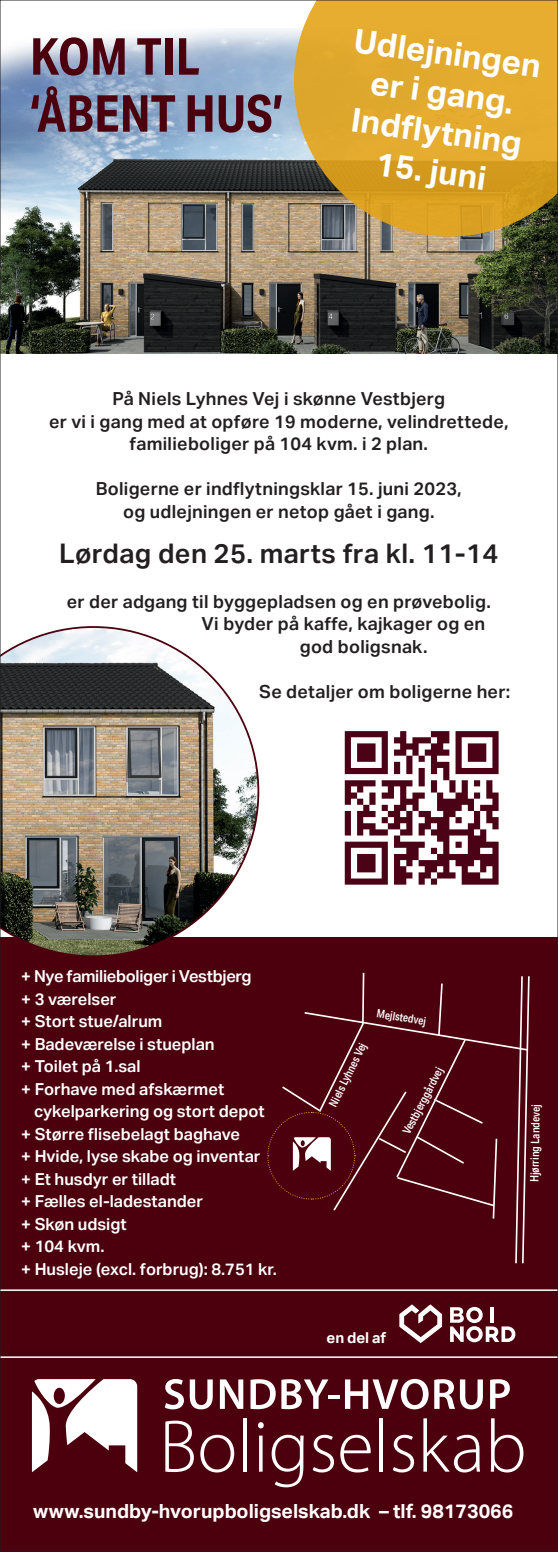
<style>
.page{position:relative;width:558px;height:1552px;background:#fff}
.page>*{position:absolute;margin:0;border:0;box-sizing:border-box;transform-origin:0 0}
.t1{font:700 51px/57px "Aktiv Grotesk Cd";color:#4c000d}
.t2{font:700 33px/39.6px "Aktiv Grotesk";color:#fff;text-align:center}
.t3{font:600 27px "Aktiv Grotesk";letter-spacing:.015em;color:#231f20}
.t4{font:700 19.5px "Aktiv Grotesk";color:#fff}
.t5{font:600 18px/22.5px "Aktiv Grotesk";letter-spacing:.015em;color:#231f20;text-align:center}
.t6{font:600 16.5px/22.5px "Aktiv Grotesk";color:#fff}
.t7{font:700 15px "Aktiv Grotesk";letter-spacing:-.01em;color:#fff}
.t8{font:500 11.55px "Aktiv Grotesk Cd";color:#fff}
</style>
<div class="page">
<img style="left:2px;top:29px;width:553px;height:325px">
<div style="left:0;top:938px;width:557px;height:614px;background:#4c000d"></div>
<svg style="left:293px;top:2px;width:262px;height:235px;background:#d4a233"></svg>
<svg style="left:165px;top:1421px;width:29px;height:51px"></svg>
<svg style="left:200px;top:1435px;width:34px;height:37px"></svg>
<hr style="left:243px;top:1418px;width:3px;height:54px;background:#fff">
<svg style="left:257px;top:1422px;width:6px;height:50px"></svg>
<svg style="left:271px;top:1435px;width:32px;height:52px"></svg>
<svg style="left:312px;top:1435px;width:21px;height:37px"></svg>
<svg style="left:340px;top:1435px;width:30px;height:37px"></svg>
<hr style="left:379px;top:1418px;width:4px;height:54px;background:#fff">
<svg style="left:392px;top:1435px;width:21px;height:37px"></svg>
<svg style="left:423px;top:1418px;width:56px;height:54px"></svg>
<svg style="left:490px;top:1418px;width:33px;height:54px"></svg>
<svg style="left:164px;top:1379px;width:48px;height:30px"></svg>
<svg style="left:220px;top:1379px;width:23px;height:30px"></svg>
<svg style="left:250px;top:1379px;width:25px;height:30px"></svg>
<svg style="left:281px;top:1379px;width:47px;height:30px"></svg>
<hr style="left:328px;top:1395px;width:11px;height:4px;background:#fff">
<svg style="left:345px;top:1379px;width:137px;height:30px"></svg>
<svg style="left:490px;top:1379px;width:19px;height:30px"></svg>
<svg style="left:32px;top:1379px;width:105px;height:93px"></svg>
<svg style="left:450px;top:1307px;width:64px;height:35px"></svg>
<svg style="left:399px;top:1304px;width:42px;height:39px"></svg>
<hr style="left:0;top:1289px;width:557px;height:2px;background:#fff">
<hr style="left:0;top:1356px;width:557px;height:2px;background:#fff">
<img style="left:2px;top:626px;width:257px;height:330px">
<svg style="left:267px;top:972px;width:263px;height:292px"></svg>
<svg style="left:344px;top:731px;width:154px;height:154px"></svg>
<h1 class="t1" style="left:30px;top:27px;width:254px">KOM TIL ‘ÅBENT HUS’</h1>
<h2 class="t2" style="left:357px;top:21px;width:189px;rotate:8deg">Udlejningen er i gang.<br>Indflytning</h2>
<h2 class="t2" style="left:378px;top:144px;width:113px;rotate:8deg">15. juni</h2>
<p class="t5" style="left:49px;top:388px;width:460px">På Niels Lyhnes Vej i skønne Vestbjerg<br>er vi i gang med at opføre 19 moderne, velindrettede, familieboliger på 104 kvm. i 2 plan.</p>
<p class="t5" style="left:96px;top:478px;width:367px">Boligerne er indflytningsklar 15. juni 2023, og udlejningen er netop gået i gang.</p>
<h3 class="t3" style="left:59px;top:537px;width:440px">Lørdag den 25. marts fra kl. 11-14</h3>
<p class="t5" style="left:67px;top:590px;width:425px">er der adgang til byggepladsen og en prøvebolig.</p>
<p class="t5" style="left:201px;top:613px;width:285px">Vi byder på kaffe, kajkager og en</p>
<p class="t5" style="left:299px;top:635px;width:129px">god boligsnak.</p>
<p class="t5" style="left:259px;top:680px;width:252px">Se detaljer om boligerne her:</p>
<p class="t6" style="left:21px;top:965px;width:231px">+ Nye familieboliger i Vestbjerg + 3 værelser<br>+ Stort stue/alrum<br>+ Badeværelse i stueplan<br>+ Toilet på 1.sal<br>+ Forhave med afskærmet</p>
<p class="t6" style="left:21px;top:1100px;width:257px;text-indent:13px">cykelparkering og stort depot + Større flisebelagt baghave<br>+ Hvide, lyse skabe og inventar<br>+ Et husdyr er tilladt<br>+ Fælles el-ladestander<br>+ Skøn udsigt<br>+ 104 kvm.<br>+ Husleje (excl. forbrug): 8.751 kr.</p>
<p class="t8" style="left:377px;top:1006px;width:52px;rotate:9deg">Mejlstedvej</p>
<p class="t8" style="left:326px;top:1103px;width:71px;rotate:-64deg">Niels Lyhnes Vej</p>
<p class="t8" style="left:399px;top:1130px;width:75px;rotate:-62deg">Vestbjerggårdvej</p>
<p class="t7" style="left:326px;top:1329px;width:61px">en del af</p>
<p class="t8" style="left:527px;top:1182px;width:79px;rotate:-89deg">Hjørring Landevej</p>
<p class="t4" style="left:33px;top:1500px;width:481px">www.sundby-hvorupboligselskab.dk – tlf. 98173066</p>
</div>
